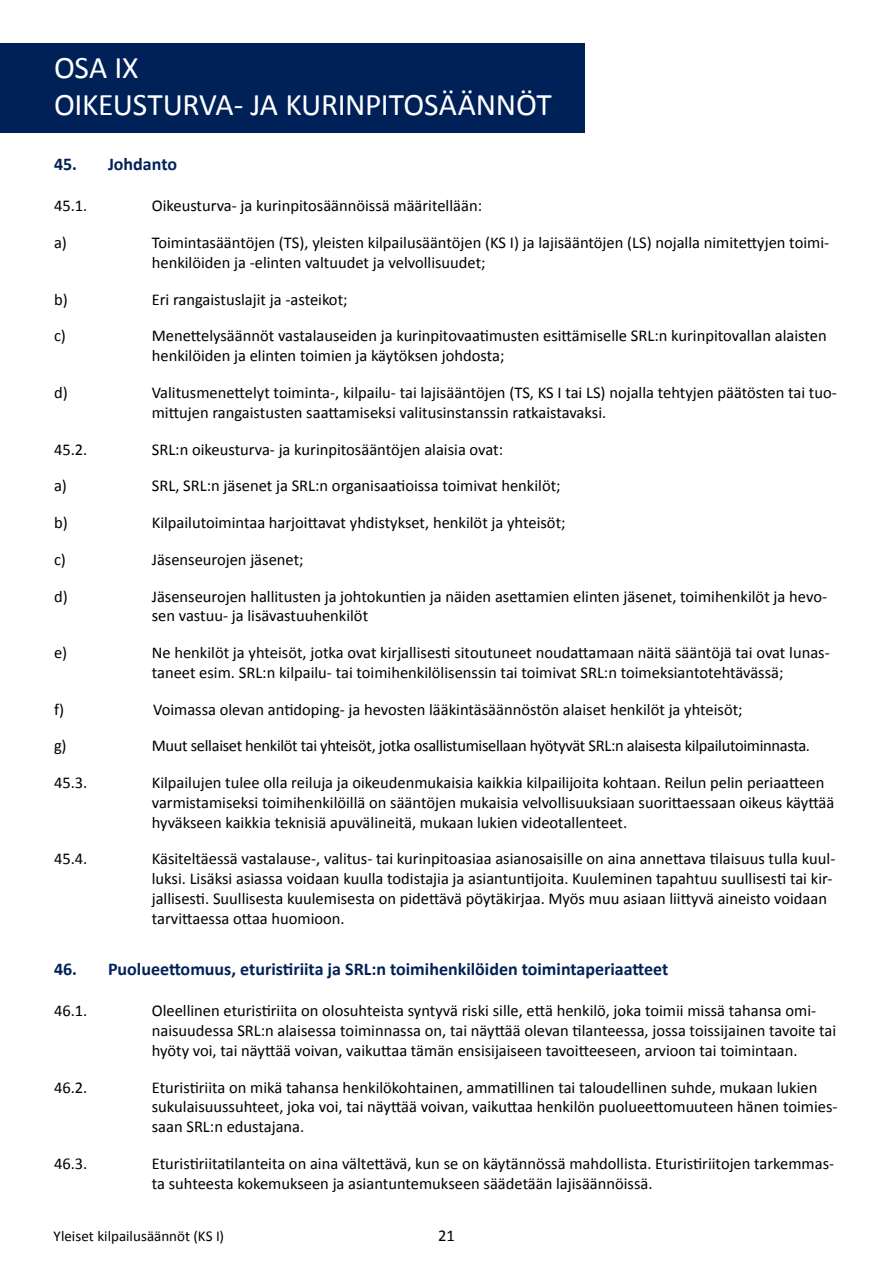
<style>
.page{position:relative;width:893px;height:1263px;background:#fff}
.page>*{position:absolute;margin:0;border:0;box-sizing:border-box;transform-origin:0 0}
.t1{font:31.5px/37.8px "Calibri";letter-spacing:-.01em;color:#fff}
.t2{font:700 18px "Calibri";color:#002157}
.t3{font:16.5px/19.8px "Calibri";color:#000}
.t4{font:16.5px "Calibri";letter-spacing:-.02em;color:#000}
.t5{font:15px "Calibri";color:#000}
</style>
<div class="page">
<div style="left:0;top:43px;width:585px;height:90px;background:#002157"></div>
<h1 class="t1" style="left:54px;top:48px;width:499px">OSA IX<br>OIKEUSTURVA- JA KURINPITOSÄÄNNÖT</h1>
<p class="t2" style="left:54px;top:153px;width:125px">45. Johdanto</p>
<p class="t3" style="left:54px;top:196px;width:35px">45.1.</p>
<p class="t3" style="left:152px;top:196px;width:332px">Oikeusturva- ja kurinpitosäännöissä määritellään:</p>
<p class="t3" style="left:54px;top:233px;width:14px">a)</p>
<p class="t3" style="left:152px;top:233px;width:679px">Toimintasääntöjen (TS), yleisten kilpailusääntöjen (KS I) ja lajisääntöjen (LS) nojalla nimitettyjen toimi&shy;henkilöiden ja -elinten valtuudet ja velvollisuudet;</p>
<p class="t3" style="left:54px;top:289px;width:15px">b)</p>
<p class="t3" style="left:152px;top:289px;width:197px">Eri rangaistuslajit ja -asteikot;</p>
<p class="t3" style="left:54px;top:326px;width:13px">c)</p>
<p class="t3" style="left:152px;top:326px;width:676px">Menettelysäännöt vastalauseiden ja kurinpitovaatimusten esittämiselle SRL:n kurinpitovallan alaisten henkilöiden ja elinten toimien ja käytöksen johdosta;</p>
<p class="t3" style="left:54px;top:383px;width:15px">d)</p>
<p class="t3" style="left:152px;top:383px;width:686px">Valitusmenettelyt toiminta-, kilpailu- tai lajisääntöjen (TS, KS I tai LS) nojalla tehtyjen päätösten tai tuo&shy;mittujen rangaistusten saattamiseksi valitusinstanssin ratkaistavaksi.</p>
<p class="t3" style="left:54px;top:439px;width:35px">45.2.</p>
<p class="t3" style="left:152px;top:439px;width:353px">SRL:n oikeusturva- ja kurinpitosääntöjen alaisia ovat:</p>
<p class="t3" style="left:54px;top:476px;width:14px">a)</p>
<p class="t3" style="left:152px;top:476px;width:410px">SRL, SRL:n jäsenet ja SRL:n organisaatioissa toimivat henkilöt;</p>
<p class="t3" style="left:54px;top:513px;width:15px">b)</p>
<p class="t3" style="left:152px;top:513px;width:415px">Kilpailutoimintaa harjoittavat yhdistykset, henkilöt ja yhteisöt;</p>
<p class="t3" style="left:54px;top:549px;width:13px">c)</p>
<p class="t3" style="left:152px;top:549px;width:153px">Jäsenseurojen jäsenet;</p>
<p class="t3" style="left:54px;top:586px;width:15px">d)</p>
<p class="t3" style="left:152px;top:586px;width:677px">Jäsenseurojen hallitusten ja johtokuntien ja näiden asettamien elinten jäsenet, toimihenkilöt ja hevo&shy;sen vastuu- ja lisävastuuhenkilöt</p>
<p class="t3" style="left:54px;top:643px;width:15px">e)</p>
<p class="t3" style="left:152px;top:643px;width:679px">Ne henkilöt ja yhteisöt, jotka ovat kirjallisesti sitoutuneet noudattamaan näitä sääntöjä tai ovat lunas&shy;taneet esim. SRL:n kilpailu- tai toimihenkilölisenssin tai toimivat SRL:n toimeksiantotehtävässä;</p>
<p class="t3" style="left:54px;top:699px;width:12px">f)</p>
<p class="t3" style="left:153px;top:699px;width:591px">Voimassa olevan antidoping- ja hevosten lääkintäsäännöstön alaiset henkilöt ja yhteisöt;</p>
<p class="t3" style="left:54px;top:736px;width:14px">g)</p>
<p class="t4" style="left:152px;top:735px;width:660px">Muut sellaiset henkilöt tai yhteisöt, jotka osallistumisellaan hyötyvät SRL:n alaisesta kilpailutoiminnasta.</p>
<p class="t3" style="left:54px;top:773px;width:35px">45.3.</p>
<p class="t3" style="left:152px;top:773px;width:684px">Kilpailujen tulee olla reiluja ja oikeudenmukaisia kaikkia kilpailijoita kohtaan. Reilun pelin periaatteen varmistamiseksi toimihenkilöillä on sääntöjen mukaisia velvollisuuksiaan suorittaessaan oikeus käyttää hyväkseen kaikkia teknisiä apuvälineitä, mukaan lukien videotallenteet.</p>
<p class="t3" style="left:54px;top:849px;width:35px">45.4.</p>
<p class="t3" style="left:152px;top:849px;width:685px">Käsiteltäessä vastalause-, valitus- tai kurinpitoasiaa asianosaisille on aina annettava tilaisuus tulla kuul&shy;luksi. Lisäksi asiassa voidaan kuulla todistajia ja asiantuntijoita. Kuuleminen tapahtuu suullisesti tai kir&shy;jallisesti. Suullisesta kuulemisesta on pidettävä pöytäkirjaa. Myös muu asiaan liittyvä aineisto voidaan tarvittaessa ottaa huomioon.</p>
<p class="t2" style="left:54px;top:958px;width:616px">46. Puolueettomuus, eturistiriita ja SRL:n toimihenkilöiden toimintaperiaatteet</p>
<p class="t3" style="left:54px;top:1001px;width:35px">46.1.</p>
<p class="t3" style="left:152px;top:1001px;width:686px">Oleellinen eturistiriita on olosuhteista syntyvä riski sille, että henkilö, joka toimii missä tahansa omi&shy;naisuudessa SRL:n alaisessa toiminnassa on, tai näyttää olevan tilanteessa, jossa toissijainen tavoite tai hyöty voi, tai näyttää voivan, vaikuttaa tämän ensisijaiseen tavoitteeseen, arvioon tai toimintaan.</p>
<p class="t3" style="left:54px;top:1077px;width:35px">46.2.</p>
<p class="t3" style="left:152px;top:1077px;width:687px">Eturistiriita on mikä tahansa henkilökohtainen, ammatillinen tai taloudellinen suhde, mukaan lukien sukulaisuussuhteet, joka voi, tai näyttää voivan, vaikuttaa henkilön puolueettomuuteen hänen toimies&shy;saan SRL:n edustajana.</p>
<p class="t3" style="left:54px;top:1154px;width:35px">46.3.</p>
<p class="t3" style="left:152px;top:1154px;width:684px">Eturistiriitatilanteita on aina vältettävä, kun se on käytännössä mahdollista. Eturistiriitojen tarkemmas&shy;ta suhteesta kokemukseen ja asiantuntemukseen säädetään lajisäännöissä.</p>
<p class="t5" style="left:54px;top:1227px;width:172px">Yleiset kilpailusäännöt (KS I)</p>
<p class="t3" style="left:438px;top:1226px;width:18px">21</p>
</div>
